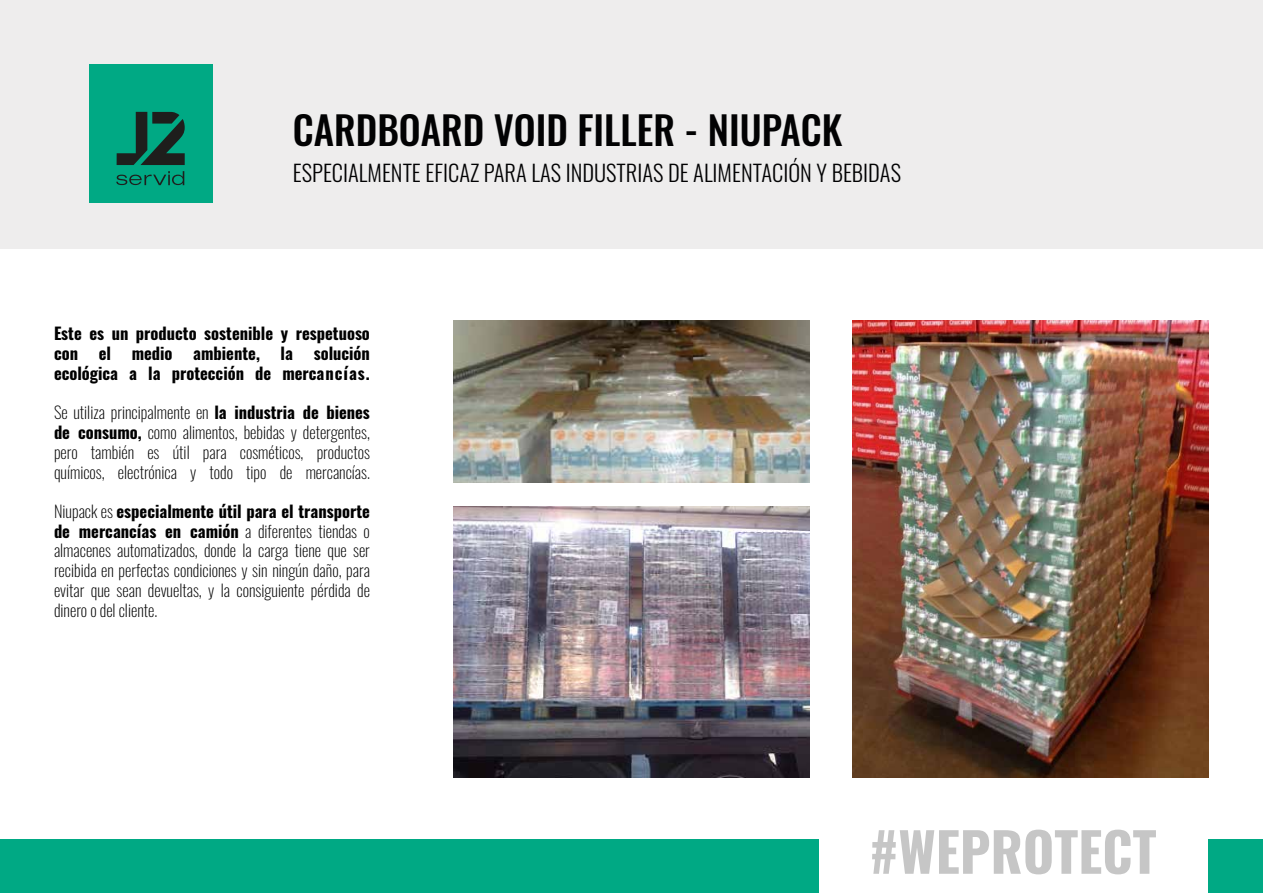
<style>
.page{position:relative;width:1263px;height:893px;background:#fff}
.page>*{position:absolute;margin:0;border:0;box-sizing:border-box;transform-origin:0 0}
.t1{font:700 53.85px "Oswald";color:#c6c6c6}
.t2{font:500 39px "Oswald";color:#020203}
.t3{font:300 22.5px "Oswald";color:#020203}
.t4{font:200 16.5px/19.8px "Oswald";color:#000;text-align:justify}
.t5{font:700 16.5px/19.8px "Oswald";color:#000}
.s1{font-weight:700}
</style>
<div class="page">
<div style="left:0;top:0;width:1263px;height:249px;background:#eeeded"></div>
<div style="left:1208px;top:840px;width:55px;height:53px;background:#00a984"></div>
<div style="left:0;top:840px;width:819px;height:53px;background:#00a984"></div>
<div style="left:89px;top:65px;width:123px;height:138px;background:#00a984"></div>
<svg style="left:116px;top:171px;width:68px;height:14px"></svg>
<svg style="left:117px;top:112px;width:68px;height:53px"></svg>
<img style="left:852px;top:321px;width:357px;height:456px">
<img style="left:453px;top:506px;width:357px;height:271px">
<img style="left:453px;top:321px;width:357px;height:162px">
<h2 class="t2" style="left:293px;top:103px;width:551px">CARDBOARD VOID FILLER - NIUPACK</h2>
<h3 class="t3" style="left:293px;top:153px;width:610px">ESPECIALMENTE EFICAZ PARA LAS INDUSTRIAS DE ALIMENTACIÓN Y BEBIDAS</h3>
<p class="t5" style="left:54px;top:322px;width:317px">Este es un producto sostenible y respetuoso con</p>
<p class="t5" style="left:54px;top:342px;width:317px;text-align:right">solución<br>ecológica a la protección de mercancías.</p>
<p class="t4" style="left:54px;top:401px;width:317px">Se utiliza principalmente en <span class="s1">la industria de bienes de consumo,</span> como alimentos, bebidas y detergentes, pero también es útil para cosméticos, productos químicos, electrónica y todo tipo de mercancías.</p>
<p class="t4" style="left:54px;top:500px;width:317px">Niupack es <span class="s1">especialmente útil para el transporte de mercancías en camión</span> a diferentes tiendas o almacenes automatizados, donde la carga tiene que ser recibida en perfectas condiciones y sin ningún daño, para evitar que sean devueltas, y la consiguiente pérdida de dinero o del cliente.</p>
<p class="t5" style="left:99px;top:342px;width:14px">el</p>
<p class="t5" style="left:132px;top:342px;width:42px">medio</p>
<p class="t5" style="left:193px;top:342px;width:68px">ambiente,</p>
<p class="t5" style="left:281px;top:342px;width:14px">la</p>
<h1 class="t1" style="left:869px;top:804px;width:288px">#WEPROTECT</h1>
</div>
